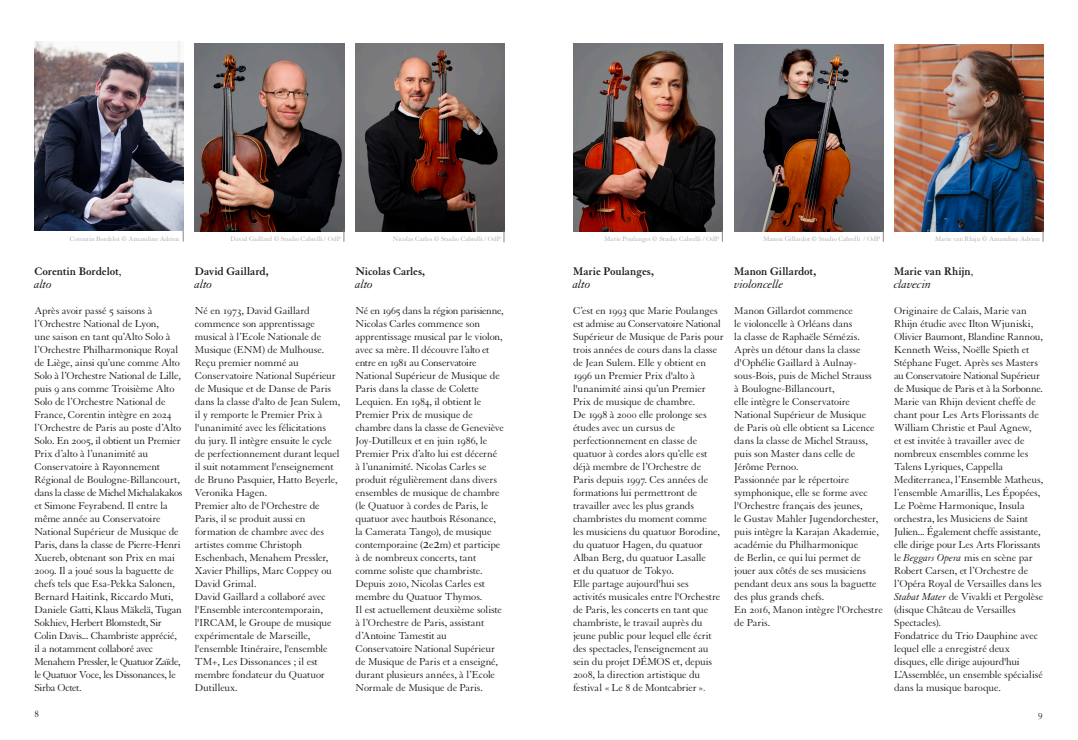
<style>
.page{position:relative;width:1078px;height:740px;background:#fff}
.page>*{position:absolute;margin:0;border:0;box-sizing:border-box;transform-origin:0 0}
.t1{font:italic 13px "Granjon LT Std";letter-spacing:-.015em;color:#1d1d1b}
.t2{font:700 12px "Granjon LT Std";color:#1d1d1b}
.t3{font:11px/13px "Granjon LT Std";letter-spacing:-.015em;color:#1d1d1b}
.t4{font:10px "Granjon LT Std";color:#1d1d1b}
.t5{font:7px "Granjon LT Std";letter-spacing:.005em;color:#a7a7a6}
.s1{font-weight:400;font-size:11px}
.s2{font-style:italic}
.s3{font-size:15.4px}
.s4{font-weight:400}
.s5{color:#e6007e}
</style>
<div class="page">
<img style="left:355px;top:44px;width:149px;height:188px">
<img style="left:195px;top:44px;width:149px;height:188px">
<img style="left:573px;top:44px;width:149px;height:188px">
<img style="left:734px;top:44px;width:149px;height:188px">
<svg style="left:882px;top:230px;width:1px;height:12px"></svg>
<svg style="left:722px;top:230px;width:1px;height:12px"></svg>
<svg style="left:343px;top:230px;width:1px;height:12px"></svg>
<svg style="left:183px;top:230px;width:1px;height:12px"></svg>
<img style="left:894px;top:44px;width:149px;height:188px">
<img style="left:34px;top:42px;width:149px;height:189px">
<p class="t5" style="left:70px;top:235px;width:111px">Corentin Bordelot © Amandine Adrien</p>
<p class="t5" style="left:230px;top:235px;width:112px">David Gaillard © Studio Cabrelli / OdP</p>
<p class="t5" style="left:392px;top:235px;width:110px">Nicolas Carles © Studio Cabrelli / OdP</p>
<p class="t5" style="left:604px;top:235px;width:116px">Marie Poulanges © Studio Cabrelli / OdP</p>
<p class="t5" style="left:763px;top:235px;width:118px">Manon Gillardot © Studio Cabrelli / OdP</p>
<p class="t5" style="left:934px;top:235px;width:106px">Marie van Rhijn © Amandine Adrien</p>
<p class="t2" style="left:893px;top:264px;width:81px">Marie van Rhijn<span class="s1">,</span></p>
<p class="t1" style="left:893px;top:277px;width:39px">clavecin</p>
<p class="t3" style="left:893px;top:304px;width:151px">Originaire de Calais, Marie van<br>Rhijn étudie avec Ilton Wjuniski,<br>Olivier Baumont, Blandine Rannou,<br>Kenneth Weiss, Noëlle Spieth et<br>Stéphane Fuget. Après ses Masters au Conservatoire National Supérieur de Musique de Paris et à la Sorbonne.<br>Marie van Rhijn devient cheffe de chant pour Les Arts Florissants de<br>William Christie et Paul Agnew,<br>et est invitée à travailler avec de nombreux ensembles comme les<br>Talens Lyriques, Cappella<br>Mediterranea, l’Ensemble Matheus, l’ensemble Amarillis, Les Épopées,<br>Le Poème Harmonique, Insula orchestra, les Musiciens de Saint<br>Julien... Également cheffe assistante, elle dirige pour Les Arts Florissants le <span class="s2">Beggars Opera</span> mis en scène par<br>Robert Carsen, et l’Orchestre de l’Opéra Royal de Versailles dans les<br><span class="s2">Stabat Mater</span> de Vivaldi et Pergolèse (disque Château de Versailles<br>Spectacles).<br>Fondatrice du Trio Dauphine avec lequel elle a enregistré deux disques, elle dirige aujourd'hui<br>L’Assemblée, un ensemble spécialisé dans la musique baroque.</p>
<p class="t2" style="left:355px;top:265px;width:71px">Nicolas Carles,</p>
<p class="t1" style="left:355px;top:277px;width:19px">alto</p>
<p class="t3" style="left:355px;top:304px;width:150px">Né en 1965 dans la région parisienne,<br>Nicolas Carles commence son apprentissage musical par le violon, avec sa mère. Il découvre l’alto et entre en 1981 au Conservatoire<br>National Supérieur de Musique de<br>Paris dans la classe de Colette<br>Lequien. En 1984, il obtient le<br>Premier Prix de musique de chambre dans la classe de Geneviève<br>Joy-Dutilleux et en juin 1986, le<br>Premier Prix d’alto lui est décerné à l’unanimité. Nicolas Carles se produit régulièrement dans divers ensembles de musique de chambre (le Quatuor à cordes de Paris, le quatuor avec hautbois Résonance, la Camerata Tango), de musique contemporaine (<span class="s3">2</span>e<span class="s3">2</span>m) et participe à de nombreux concerts, tant comme soliste que chambriste.<br>Depuis 2010, Nicolas Carles est membre du Quatuor Thymos.<br>Il est actuellement deuxième soliste à l’Orchestre de Paris, assistant d’Antoine Tamestit au<br>Conservatoire National Supérieur de Musique de Paris et a enseigné, durant plusieurs années, à l’Ecole<br>Normale de Musique de Paris.</p>
<p class="t2" style="left:195px;top:265px;width:75px">David Gaillard,</p>
<p class="t1" style="left:195px;top:277px;width:19px">alto</p>
<p class="t3" style="left:195px;top:304px;width:147px">Né en 1973, David Gaillard commence son apprentissage musical à l’Ecole Nationale de<br>Musique (ENM) de Mulhouse.<br>Reçu premier nommé au<br>Conservatoire National Supérieur de Musique et de Danse de Paris dans la classe d'alto de Jean Sulem, il y remporte le Premier Prix à l'unanimité avec les félicitations<br>du jury. Il intègre ensuite le cycle de perfectionnement durant lequel il suit notamment l'enseignement de Bruno Pasquier, Hatto Beyerle,<br>Veronika Hagen.<br>Premier alto de l'Orchestre de<br>Paris, il se produit aussi en formation de chambre avec des artistes comme Christoph<br>Eschenbach, Menahem Pressler,<br>Xavier Phillips, Marc Coppey ou<br>David Grimal.<br>David Gaillard a collaboré avec l'Ensemble intercontemporain, l'IRCAM, le Groupe de musique expérimentale de Marseille, l'ensemble Itinéraire, l'ensemble<br>TM+, Les Dissonances ; il est membre fondateur du Quatuor<br>Dutilleux.</p>
<p class="t2" style="left:34px;top:265px;width:88px">Corentin Bordelot<span class="s4">,</span></p>
<p class="t1" style="left:34px;top:277px;width:19px">alto</p>
<p class="t3" style="left:34px;top:305px;width:150px">Après avoir passé 5 saisons à l’Orchestre National de Lyon,<br>une saison en tant qu’Alto Solo à l’Orchestre Philharmonique Royal de Liège, ainsi qu’une comme Alto<br>Solo à l’Orchestre National de Lille, puis 9 ans comme Troisième Alto<br>Solo de l’Orchestre National de<br>France, Corentin intègre en 2024 l’Orchestre de Paris au poste d’Alto<br>Solo. En 2005, il obtient un Premier<br>Prix d’alto à l’unanimité au<br>Conservatoire à Rayonnement<br>Régional de Boulogne-Billancourt, dans la classe de Michel Michalakakos et Simone Feyrabend. Il entre la même année au Conservatoire<br>National Supérieur de Musique de<br>Paris, dans la classe de Pierre-Henri<br>Xuereb, obtenant son Prix en mai<br>2009. Il a joué sous la baguette de chefs tels que Esa-Pekka Salonen,<br>Bernard Haitink, Riccardo Muti,<br>Daniele Gatti, Klaus Mäkelä, Tugan<br>Sokhiev, Herbert Blomstedt, Sir<br>Colin Davis... Chambriste apprécié, il a notamment collaboré avec<br>Menahem Pressler, le Quatuor Zaïde, le Quatuor Voce, les Dissonances, le<br>Sirba Octet.</p>
<p class="t2" style="left:573px;top:265px;width:82px">Marie Poulanges,</p>
<p class="t1" style="left:573px;top:277px;width:19px">alto</p>
<p class="t3" style="left:573px;top:305px;width:152px">C’est en 1993 que Marie Poulanges est admise au Conservatoire National<br>Supérieur de Musique de Paris pour trois années de cours dans la classe de Jean Sulem. Elle y obtient en<br>1996 un Premier Prix d'alto à l'unanimité ainsi qu’un Premier<br>Prix de musique de chambre.<br>De 1998 à 2000 elle prolonge ses études avec un cursus de perfectionnement en classe de quatuor à cordes alors qu’elle est déjà membre de l’Orchestre de<br>Paris depuis 1997. Ces années de formations lui permettront de travailler avec les plus grands chambristes du moment comme<br>les musiciens du quatuor Borodine, du quatuor Hagen, du quatuor<br>Alban Berg, du quatuor Lasalle<br>et du quatuor de Tokyo.<br>Elle partage aujourd'hui ses activités musicales entre l'Orchestre de Paris, les concerts en tant que chambriste, le travail auprès du jeune public pour lequel elle écrit des spectacles, l'enseignement au sein du projet DÉMOS et, depuis<br>2008, la direction artistique du festival «Le 8 de Montcabrier »<span class="s5">.</span></p>
<p class="t2" style="left:734px;top:265px;width:83px">Manon Gillardot,</p>
<p class="t1" style="left:734px;top:277px;width:51px">violoncelle</p>
<p class="t3" style="left:734px;top:305px;width:150px">Manon Gillardot commence<br>le violoncelle à Orléans dans<br>la classe de Raphaële Sémézis.<br>Après un détour dans la classe d'Ophélie Gaillard à Aulnay&shy;sous-Bois, puis de Michel Strauss<br>à Boulogne-Billancourt,<br>elle intègre le Conservatoire<br>National Supérieur de Musique<br>de Paris où elle obtient sa Licence dans la classe de Michel Strauss, puis son Master dans celle de<br>Jérôme Pernoo.<br>Passionnée par le répertoire symphonique, elle se forme avec l'Orchestre français des jeunes,<br>le Gustav Mahler Jugendorchester, puis intègre la Karajan Akademie, académie du Philharmonique<br>de Berlin, ce qui lui permet de jouer aux côtés de ses musiciens pendant deux ans sous la baguette des plus grands chefs.<br>En 2016, Manon intègre l'Orchestre de Paris.</p>
<p class="t4" style="left:34px;top:708px;width:6px">8</p>
<p class="t4" style="left:1037px;top:708px;width:6px">9</p>
</div>
